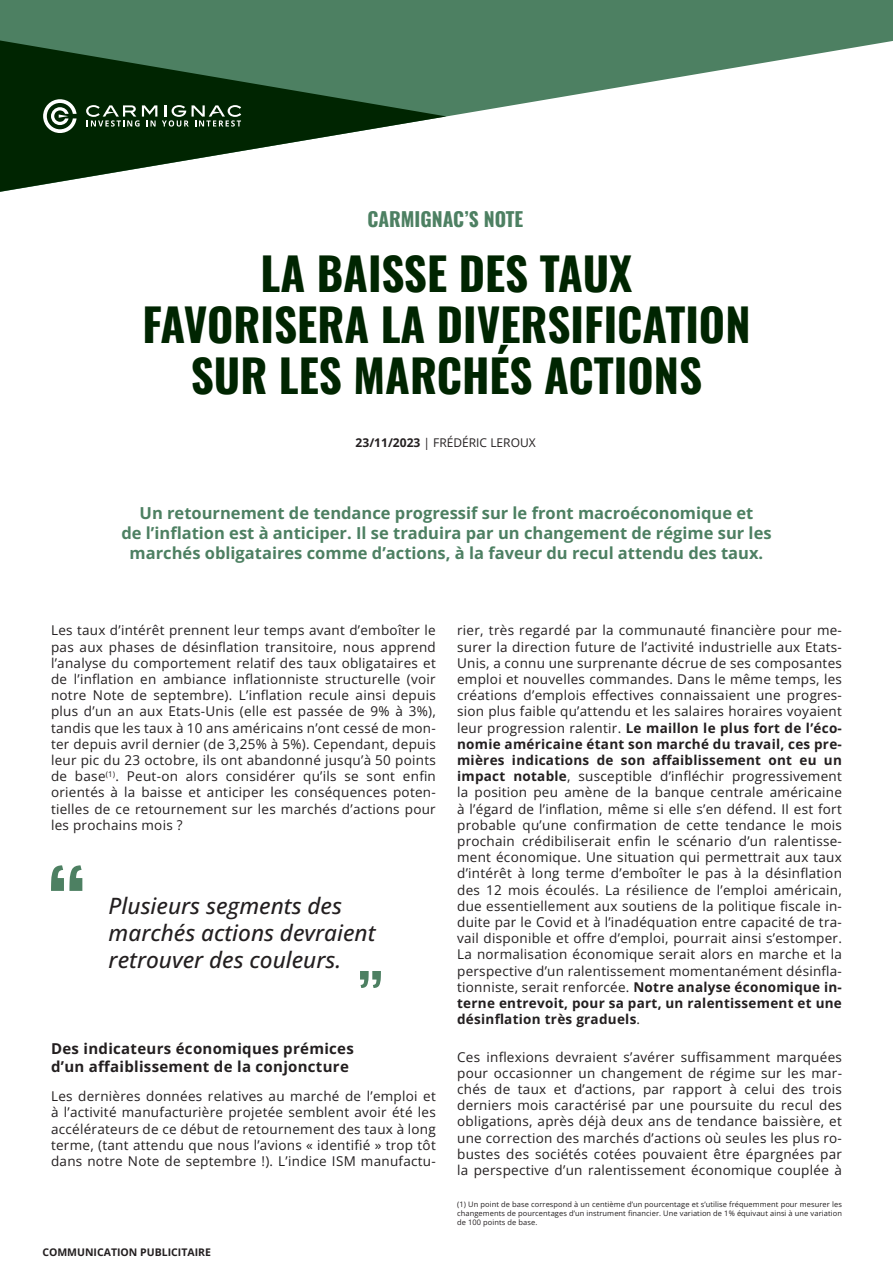
<style>
.page{position:relative;width:893px;height:1263px;background:#fff}
.page>*{position:absolute;margin:0;border:0;box-sizing:border-box;transform-origin:0 0}
.t1{font:700 45px/51px "Oswald";color:#002501;text-align:center}
.t2{font:italic 500 22.5px/27px "Open Sans";color:#231f20}
.t3{font:700 19.5px "Oswald";color:#4d8062}
.t4{font:700 16.5px/19.8px "Open Sans";color:#4d8062;text-align:center}
.t5{font:700 15px/18px "Open Sans";letter-spacing:.02em;color:#231f20}
.t6{font:13.5px/16.2px "Open Sans";letter-spacing:.02em;color:#231f20;text-align:justify}
.t7{font:12px "Open Sans";color:#231f20}
.t8{font:700 10.5px "Open Sans";color:#231f20}
.t9{font:7.5px/9px "Open Sans";letter-spacing:.01em;color:#231f20;text-align:justify}
.s1{font-weight:700}
</style>
<div class="page">
<svg style="left:0;top:0;width:893px;height:117px;fill:#4d8062"></svg>
<svg style="left:0;top:40px;width:446px;height:152px"></svg>
<svg style="left:43px;top:99px;width:34px;height:34px"></svg>
<svg style="left:86px;top:105px;width:155px;height:22px;background:#456046"></svg>
<svg style="left:51px;top:865px;width:31px;height:26px"></svg>
<svg style="left:360px;top:971px;width:21px;height:17px"></svg>
<h3 class="t3" style="left:367px;top:202px;width:157px">CARMIGNAC’S NOTE</h3>
<h1 class="t1" style="left:142px;top:244px;width:610px">LA BAISSE DES TAUX<br>FAVORISERA LA DIVERSIFICATION<br>SUR LES MARCHÉS ACTIONS</h1>
<p class="t7" style="left:356px;top:434px;width:182px"><span class="s1">23/11/2023</span> | FRÉDÉRIC LEROUX</p>
<p class="t4" style="left:121px;top:503px;width:652px">Un retournement de tendance progressif sur le front macroéconomique et<br>de l’inflation est à anticiper. Il se traduira par un changement de régime sur les marchés obligataires comme d’actions, à la faveur du recul attendu des taux.</p>
<p class="t6" style="left:51px;top:622px;width:386px">Les taux d’intérêt prennent leur temps avant d’emboîter le pas aux phases de désinflation transitoire, nous apprend l’analyse du comportement relatif des taux obligataires et de l’inflation en ambiance inflationniste structurelle (voir notre Note de septembre). L’inflation recule ainsi depuis plus d’un an aux Etats-Unis (elle est passée de 9% à 3%), tandis que les taux à 10 ans américains n’ont cessé de mon&shy;ter depuis avril dernier (de 3,25% à 5%). Cependant, depuis leur pic du 23 octobre, ils ont abandonné jusqu’à 50 points de base<sup>(1)</sup>. Peut-on alors considérer qu’ils se sont enfin orientés à la baisse et anticiper les conséquences poten&shy;tielles de ce retournement sur les marchés d’actions pour les prochains mois ?</p>
<h2 class="t2" style="left:109px;top:892px;width:268px">Plusieurs segments des marchés actions devraient retrouver des couleurs.</h2>
<p class="t5" style="left:51px;top:1039px;width:304px">Des indicateurs économiques prémices d’un affaiblissement de la conjoncture</p>
<p class="t6" style="left:51px;top:1088px;width:386px">Les dernières données relatives au marché de l’emploi et à l’activité manufacturière projetée semblent avoir été les accélérateurs de ce début de retournement des taux à long terme, (tant attendu que nous l’avions « identifié » trop tôt dans notre Note de septembre !). L’indice ISM manufactu-</p>
<p class="t8" style="left:42px;top:1245px;width:170px">COMMUNICATION PUBLICITAIRE</p>
<p class="t6" style="left:457px;top:622px;width:386px">rier, très regardé par la communauté financière pour me&shy;surer la direction future de l’activité industrielle aux Etats-Unis, a connu une surprenante décrue de ses composantes emploi et nouvelles commandes. Dans le même temps, les créations d’emplois effectives connaissaient une progres&shy;sion plus faible qu’attendu et les salaires horaires voyaient leur progression ralentir. <span class="s1">Le maillon le plus fort de l’éco&shy;nomie américaine étant son marché du travail, ces pre&shy;mières indications de son affaiblissement ont eu un impact notable</span>, susceptible d’infléchir progressivement la position peu amène de la banque centrale américaine à l’égard de l’inflation, même si elle s’en défend. Il est fort probable qu’une confirmation de cette tendance le mois prochain crédibiliserait enfin le scénario d’un ralentisse&shy;ment économique. Une situation qui permettrait aux taux d’intérêt à long terme d’emboîter le pas à la désinflation des 12 mois écoulés. La résilience de l’emploi américain, due essentiellement aux soutiens de la politique fiscale in&shy;duite par le Covid et à l’inadéquation entre capacité de tra&shy;vail disponible et offre d’emploi, pourrait ainsi s’estomper.<br>La normalisation économique serait alors en marche et la perspective d’un ralentissement momentanément désinfla&shy;tionniste, serait renforcée. <span class="s1">Notre analyse économique in&shy;terne entrevoit, pour sa part, un ralentissement et une désinflation très graduels</span>.</p>
<p class="t6" style="left:457px;top:1048px;width:386px">Ces inflexions devraient s’avérer suffisamment marquées pour occasionner un changement de régime sur les mar&shy;chés de taux et d’actions, par rapport à celui des trois derniers mois caractérisé par une poursuite du recul des obligations, après déjà deux ans de tendance baissière, et une correction des marchés d’actions où seules les plus ro&shy;bustes des sociétés cotées pouvaient être épargnées par la perspective d’un ralentissement économique couplée à</p>
<p class="t9" style="left:457px;top:1200px;width:386px">(1) Un point de base correspond à un centième d’un pourcentage et s’utilise fréquemment pour mesurer les changements de pourcentages d’un instrument financier. Une variation de 1% équivaut ainsi à une variation de 100 points de base.</p>
</div>
